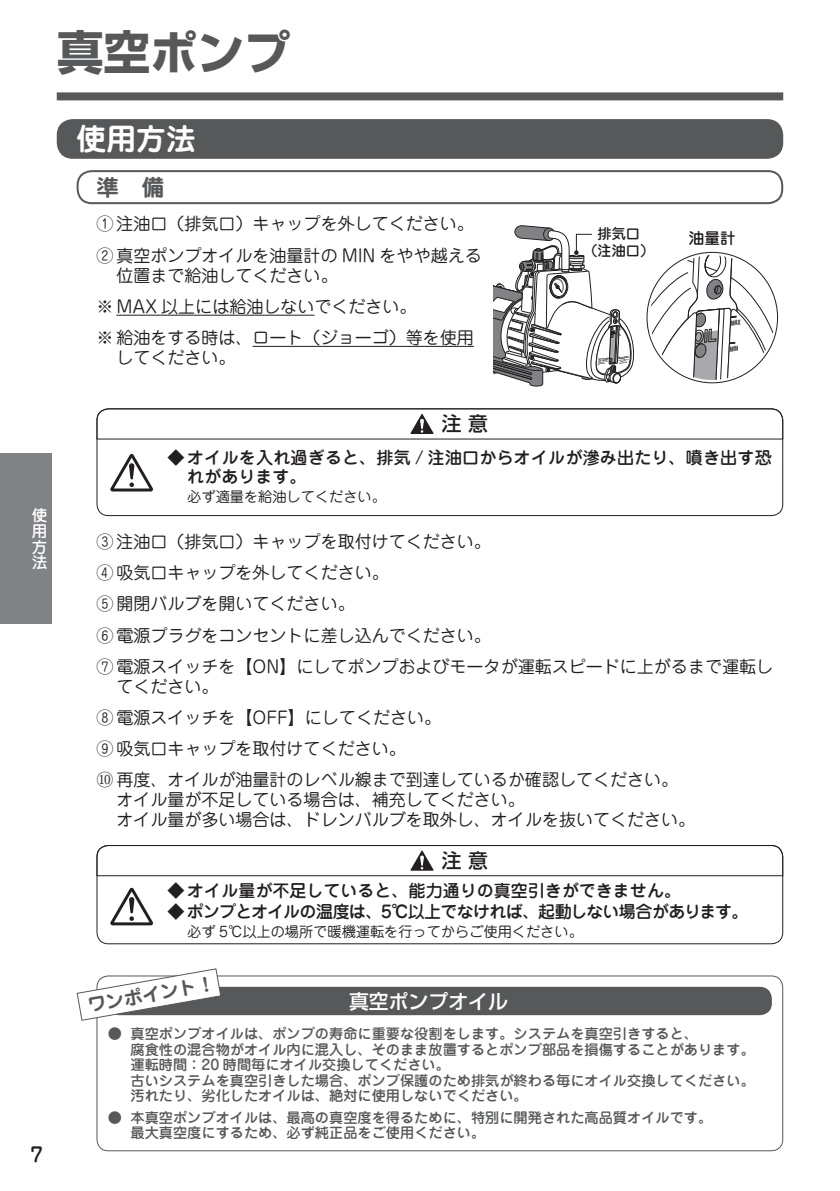
<style>
.page{position:relative;width:840px;height:1191px;background:#fff}
.page>*{position:absolute;margin:0;border:0;box-sizing:border-box;transform-origin:0 0}
.t1{font:700 46.8px "Shin Go Pro";color:#57585a}
.t2{font:700 29.8px "Jun 501 Pro";color:#fff}
.t3{font:700 22.6px "Jun 501 Pro";color:#57585a}
.t4{font:500 19.8px "Shin Go Pro";color:#fff}
.t5{font:500 19.8px "Shin Go Pro";color:#231f20}
.t6{font:500 19.8px "Jun 34 Pro";color:#231f20}
.t7{font:700 18.4px "Jun 501 Pro";color:#57585a}
.t8{font:17px/31.2px "Jun 201 Pro";color:#231f20}
.t9{font:500 17px/18.4px "Jun 34 Pro";color:#231f20}
.t10{font:500 17px "Jun 34 Pro";letter-spacing:-.045em;color:#231f20}
.t11{font:500 15.6px/15.6px "Jun 34 Pro";color:#fff;text-align:justify}
.t12{font:500 15.6px "Jun 34 Pro";color:#231f20}
.t13{font:500 14.2px/15.6px "Jun 34 Pro";color:#57585a}
.t14{font:14.2px "Jun 201 Pro";color:#231f20}
.t15{font:500 14.2px/17px "Jun 34 Pro";color:#231f20;text-align:center}
.t16{font:italic 900 condensed 3.2px "Helvetica LT Std";color:#231f20;scale:.82 1}
.s1{font-family:"Koz Min Pr 6 N"}
</style>
<div class="page">
<div style="left:57px;top:92px;width:725px;height:8px;background:#57585a"></div>
<div style="left:0;top:454px;width:51px;height:170px;background:#808285"></div>
<svg style="left:493px;top:225px;width:142px;height:162px"></svg>
<div style="left:57px;top:119px;width:725px;height:40px;background:#57585a;border-radius:16px"></div>
<div style="left:77px;top:170px;width:705px;height:34px;border:2px solid #57585a;border-radius:14px"></div>
<hr style="left:116px;top:315px;width:198px;height:1px;background:#231f20">
<hr style="left:252px;top:346px;width:221px;height:1px;background:#231f20">
<svg style="left:97px;top:845px;width:686px;height:31px"></svg>
<div style="left:96px;top:845px;width:686px;height:99px;border:1px solid #231f20;border-radius:11px"></div>
<svg style="left:110px;top:887px;width:43px;height:38px"></svg>
<div style="left:96px;top:975px;width:686px;height:176px;border:1px solid #57585a;border-radius:11px"></div>
<div style="left:108px;top:986px;width:663px;height:29px;background:#57585a;border-radius:12px"></div>
<svg style="left:76px;top:968px;width:146px;height:53px"></svg>
<svg style="left:98px;top:408px;width:685px;height:32px"></svg>
<div style="left:96px;top:408px;width:686px;height:108px;border:1px solid #231f20;border-radius:11px"></div>
<svg style="left:110px;top:454px;width:43px;height:37px"></svg>
<svg style="left:649px;top:255px;width:125px;height:125px"></svg>
<h1 class="t1" style="left:57px;top:15px;width:235px">真空ポンプ</h1>
<p class="t11" style="left:32px;top:506px;width:16px">使用方法</p>
<p class="t6" style="left:31px;top:1138px;width:14px">7</p>
<h2 class="t2" style="left:77px;top:115px;width:121px">使用方法</h2>
<h3 class="t3" style="left:96px;top:169px;width:70px">準　備</h3>
<p class="t8" style="left:96px;top:207px;width:386px">① 注油口（排気口）キャップを外してください。<br>② 真空ポンプオイルを油量計の MIN をやや越える</p>
<p class="t8" style="left:96px;top:258px;width:379px;text-indent:20px">位置まで給油してください。<br>※ MAX 以上には給油しないでください。<br>※ 給油をする時は、ロート（ジョーゴ）等を使用</p>
<p class="t8" style="left:116px;top:340px;width:121px">してください。</p>
<p class="t15" style="left:583px;top:224px;width:72px">排気口<br>（注油口）</p>
<p class="t12" style="left:688px;top:225px;width:48px">油量計</p>
<p class="t16" style="left:617px;top:356px;width:14px;rotate:-6deg">SuperEvac</p>
<p class="t5" style="left:441px;top:408px;width:48px">注 意</p>
<p class="t9" style="left:187px;top:447px;width:585px;text-indent:-20px">◆ オイルを入れ過ぎると、排気 / 注油口からオイルが滲み出たり、噴き出す恐れがあります。</p>
<p class="t14" style="left:187px;top:485px;width:200px">必ず適量を給油してください。</p>
<p class="t8" style="left:96px;top:524px;width:677px">③ 注油口（排気口）キャップを取付けてください。<br>④ 吸気口キャップを外してください。<br>⑤ 開閉バルブを開いてください。<br>⑥ 電源プラグをコンセントに差し込んでください。<br>⑦ 電源スイッチを【ON】にしてポンプおよびモータが運転スピードに上がるまで運転し</p>
<p class="t8" style="left:96px;top:669px;width:583px;text-indent:20px">てください。<br>⑧ 電源スイッチを【OFF】にしてください。<br>⑨ 吸気口キャップを取付けてください。<br><span class="s1">⑩</span> 再度、オイルが油量計のレベル線まで到達しているか確認してください。</p>
<p class="t8" style="left:116px;top:788px;width:580px;line-height:19.8px">オイル量が不足している場合は、補充してください。<br>オイル量が多い場合は、ドレンバルブを取外し、オイルを抜いてください。</p>
<p class="t5" style="left:441px;top:844px;width:48px">注 意</p>
<p class="t9" style="left:167px;top:879px;width:515px">◆ オイル量が不足していると、能力通りの真空引きができません。</p>
<p class="t10" style="left:167px;top:898px;width:582px">◆ ポンプとオイルの温度は、5℃以上でなければ、起動しない場合があります。</p>
<p class="t14" style="left:187px;top:920px;width:397px">必ず 5℃以上の場所で暖機運転を行ってからご使用ください。</p>
<p class="t7" style="left:85px;top:991px;width:124px;rotate:-10deg">ワンポイント !</p>
<p class="t4" style="left:349px;top:984px;width:160px">真空ポンプオイル</p>
<p class="t13" style="left:130px;top:1024px;width:625px;text-indent:-23px">● 真空ポンプオイルは、ポンプの寿命に重要な役割をします。システムを真空引きすると、<br>腐食性の混合物がオイル内に混入し、そのまま放置するとポンプ部品を損傷することがあります。運転時間：20 時間毎にオイル交換してください。<br>古いシステムを真空引きした場合、ポンプ保護のため排気が終わる毎にオイル交換してください。汚れたり、劣化したオイルは、絶対に使用しないでください。</p>
<p class="t13" style="left:130px;top:1108px;width:583px;text-indent:-23px">● 本真空ポンプオイルは、最高の真空度を得るために、特別に開発された高品質オイルです。最大真空度にするため、必ず純正品をご使用ください。</p>
</div>
